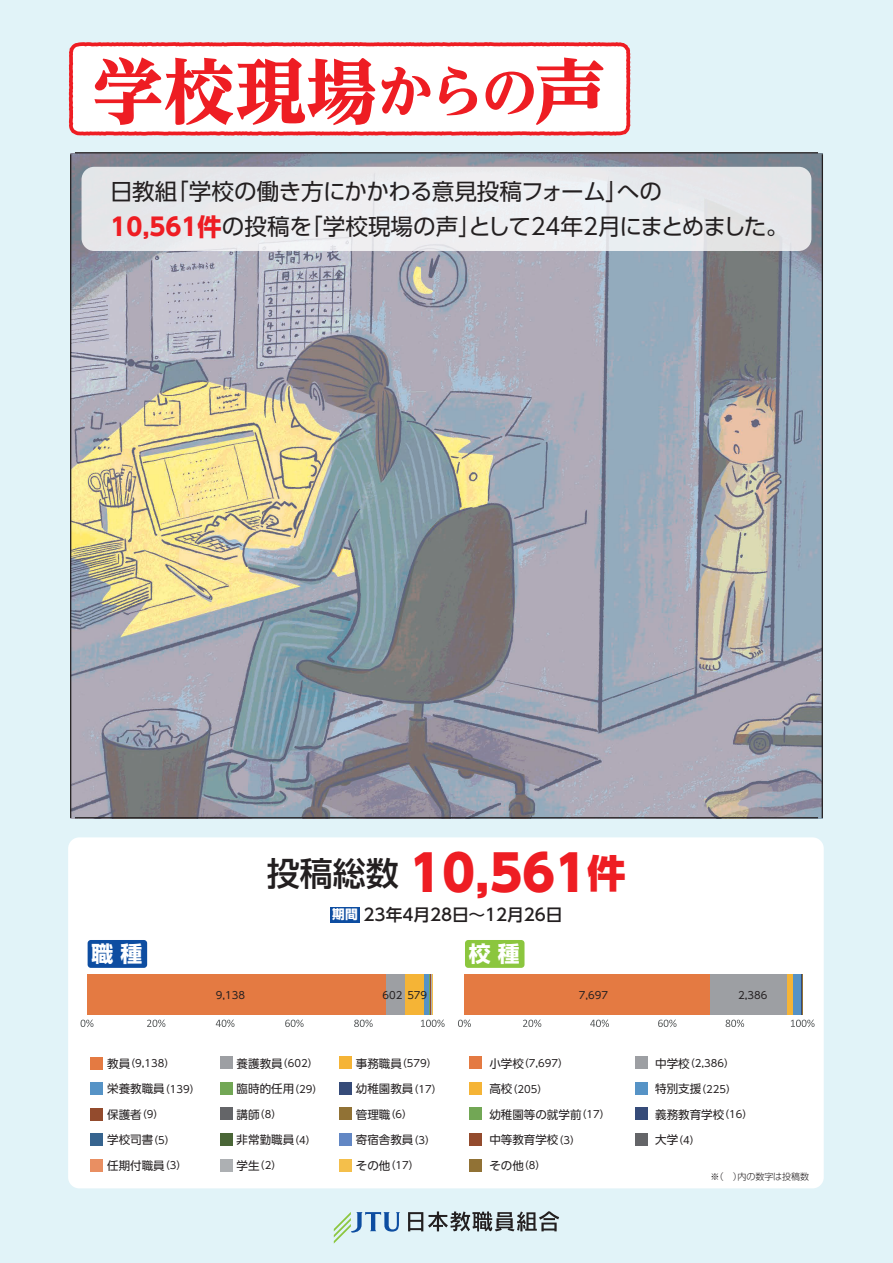
<style>
.page{position:relative;width:893px;height:1263px;background:#e1f3f8}
.page>*{position:absolute;margin:0;border:0;box-sizing:border-box;transform-origin:0 0}
.t1{font:800 71.1px "UD Reimin Pro";color:#ee1d23}
.t2{font:800 49.35px "UD Shin Go Pr 6";color:#ee1d23}
.t3{font:22.65px/34.8px "UD Shin Go Pr 6";letter-spacing:-.02em;color:#231f20}
.t4{font:700 21.9px "UD Shin Go Pr 6";color:#fff}
.t5{font:500 16.8px "UD Shin Go Pr 6";color:#231f20}
.t6{font:11.55px "UD Shin Go Pr 6";color:#231f20}
.t7{font:10.05px "UD Shin Go Pr 6";color:#231f20}
.t8{font:300 9px "Shin Go Pro";color:#231f20}
.s1{font-size:56.85px}
.s2{font-weight:700;font-size:24.3px;color:#ee1d23}
.s3{font-weight:500;font-size:33px;color:#231f20}
.s4{font-size:38.55px}
.s5{font-weight:700;font-size:12.75px;color:#fff}
.s6{font-size:11.55px}
.s7{font-size:10.05px}
</style>
<div class="page">
<div style="left:68px;top:837px;width:756px;height:351px;background:#fff;border-radius:11px"></div>
<img style="left:71px;top:154px;width:751px;height:664px">
<hr style="left:70px;top:154px;width:1px;height:664px;background:#231f20">
<hr style="left:822px;top:154px;width:1px;height:664px;background:#231f20">
<hr style="left:75px;top:817px;width:743px;height:1px;background:#231f20">
<hr style="left:75px;top:152px;width:743px;height:1px;background:#231f20">
<svg style="left:408px;top:1211px;width:151px;height:21px"></svg>
<svg style="left:334px;top:1212px;width:66px;height:31px"></svg>
<div style="left:87px;top:974px;width:299px;height:40px;background:#e47a42"></div>
<div style="left:386px;top:974px;width:20px;height:40px;background:#9d9fa3"></div>
<div style="left:406px;top:974px;width:19px;height:40px;background:#f5b436"></div>
<hr style="left:425px;top:974px;width:4px;height:40px;background:#5693c6">
<hr style="left:429px;top:974px;width:1px;height:40px;background:#72a755">
<hr style="left:430px;top:974px;width:1px;height:40px;background:#364b79">
<hr style="left:431px;top:974px;width:1px;height:40px;background:#6287c4">
<hr style="left:432px;top:974px;width:1px;height:40px;background:#f4bf4b">
<div style="left:464px;top:974px;width:247px;height:40px;background:#e47a42"></div>
<div style="left:711px;top:974px;width:76px;height:40px;background:#9d9fa3"></div>
<div style="left:787px;top:974px;width:7px;height:40px;background:#f5b436"></div>
<div style="left:794px;top:974px;width:7px;height:40px;background:#5693c6"></div>
<hr style="left:801px;top:974px;width:1px;height:40px;background:#364b79">
<hr style="left:802px;top:974px;width:1px;height:40px;background:#917235">
<svg style="left:81px;top:1019px;width:13px;height:8px"></svg>
<svg style="left:147px;top:1019px;width:18px;height:8px"></svg>
<svg style="left:216px;top:1019px;width:18px;height:8px"></svg>
<svg style="left:285px;top:1019px;width:19px;height:8px"></svg>
<svg style="left:354px;top:1019px;width:19px;height:8px"></svg>
<svg style="left:421px;top:1019px;width:24px;height:8px"></svg>
<svg style="left:458px;top:1019px;width:13px;height:8px"></svg>
<svg style="left:523px;top:1019px;width:18px;height:8px"></svg>
<svg style="left:590px;top:1019px;width:19px;height:8px"></svg>
<svg style="left:658px;top:1019px;width:18px;height:8px"></svg>
<svg style="left:726px;top:1019px;width:18px;height:8px"></svg>
<svg style="left:791px;top:1019px;width:24px;height:8px"></svg>
<div style="left:469px;top:1056px;width:12px;height:12px;background:#e47a42"></div>
<div style="left:636px;top:1056px;width:12px;height:12px;background:#9d9fa3"></div>
<div style="left:469px;top:1082px;width:12px;height:12px;background:#f5b436"></div>
<div style="left:635px;top:1082px;width:13px;height:12px;background:#5693c6"></div>
<div style="left:469px;top:1108px;width:12px;height:12px;background:#72a755"></div>
<div style="left:635px;top:1108px;width:12px;height:12px;background:#364b79"></div>
<div style="left:469px;top:1133px;width:12px;height:13px;background:#934b2d"></div>
<div style="left:636px;top:1133px;width:12px;height:13px;background:#646568"></div>
<div style="left:469px;top:1159px;width:12px;height:12px;background:#917235"></div>
<div style="left:90px;top:1057px;width:13px;height:12px;background:#e47a42"></div>
<div style="left:220px;top:1056px;width:13px;height:12px;background:#9d9fa3"></div>
<div style="left:339px;top:1056px;width:12px;height:12px;background:#f5b436"></div>
<div style="left:90px;top:1082px;width:13px;height:13px;background:#5693c6"></div>
<div style="left:220px;top:1082px;width:13px;height:12px;background:#72a755"></div>
<div style="left:339px;top:1082px;width:12px;height:12px;background:#364b79"></div>
<div style="left:90px;top:1108px;width:13px;height:12px;background:#934b2d"></div>
<div style="left:220px;top:1108px;width:13px;height:12px;background:#646568"></div>
<div style="left:339px;top:1108px;width:12px;height:12px;background:#917235"></div>
<div style="left:90px;top:1134px;width:13px;height:12px;background:#36648f"></div>
<div style="left:220px;top:1133px;width:13px;height:13px;background:#4a6637"></div>
<div style="left:339px;top:1133px;width:12px;height:13px;background:#6287c4"></div>
<div style="left:90px;top:1159px;width:13px;height:12px;background:#e98f62"></div>
<div style="left:220px;top:1159px;width:13px;height:12px;background:#adb0b3"></div>
<div style="left:339px;top:1159px;width:12px;height:12px;background:#f4bf4b"></div>
<div style="left:88px;top:940px;width:59px;height:28px;background:#0d4da1;border-radius:3px"></div>
<div style="left:465px;top:940px;width:59px;height:28px;background:#8bc63e;border-radius:3px"></div>
<div style="left:82px;top:167px;width:729px;height:84px;background:#ebedf0;border-radius:13px"></div>
<svg style="left:68px;top:42px;width:563px;height:94px"></svg>
<div style="left:330px;top:907px;width:30px;height:16px;background:#0d4da1"></div>
<h1 class="t1" style="left:93px;top:33px;width:514px">学校現場<span class="s1">からの</span>声</h1>
<h3 class="t3" style="left:110px;top:174px;width:680px">日教組「学校の働き方にかかわる意見投稿フォーム」への<br><span class="s2">10,561件</span>の投稿を「学校現場の声」として24年2月にまとめました。</h3>
<h2 class="t2" style="left:267px;top:833px;width:361px"><span class="s3">投稿総数</span> 10,561<span class="s4">件</span></h2>
<h3 class="t5" style="left:332px;top:901px;width:232px"><span class="s5">期間</span> 23年4月28日～12月26日</h3>
<h3 class="t4" style="left:91px;top:936px;width:52px">職 種</h3>
<h3 class="t4" style="left:469px;top:936px;width:52px">校 種</h3>
<p class="t7" style="left:216px;top:987px;width:31px">9,138</p>
<p class="t7" style="left:382px;top:987px;width:46px">602 579</p>
<p class="t7" style="left:579px;top:987px;width:31px">7,697</p>
<p class="t7" style="left:738px;top:987px;width:31px">2,386</p>
<p class="t7" style="left:107px;top:1055px;width:69px"><span class="s6">教員</span>（9,138）</p>
<p class="t7" style="left:237px;top:1055px;width:83px"><span class="s6">養護教員</span>（602）</p>
<p class="t7" style="left:356px;top:1055px;width:83px"><span class="s6">事務職員</span>（579）</p>
<p class="t6" style="left:107px;top:1079px;width:94px">栄養教職員<span class="s7">（139）</span></p>
<p class="t6" style="left:237px;top:1079px;width:87px">臨時的任用<span class="s7">（29）</span></p>
<p class="t6" style="left:356px;top:1079px;width:87px">幼稚園教員<span class="s7">（17）</span></p>
<p class="t6" style="left:107px;top:1105px;width:58px">保護者<span class="s7">（9）</span></p>
<p class="t7" style="left:237px;top:1106px;width:46px"><span class="s6">講師</span>（8）</p>
<p class="t6" style="left:356px;top:1105px;width:58px">管理職<span class="s7">（6）</span></p>
<p class="t6" style="left:107px;top:1130px;width:69px">学校司書<span class="s7">（5）</span></p>
<p class="t6" style="left:237px;top:1130px;width:81px">非常勤職員<span class="s7">（4）</span></p>
<p class="t6" style="left:356px;top:1130px;width:81px">寄宿舎教員<span class="s7">（3）</span></p>
<p class="t6" style="left:107px;top:1156px;width:81px">任期付職員<span class="s7">（3）</span></p>
<p class="t7" style="left:237px;top:1157px;width:46px"><span class="s6">学生</span>（2）</p>
<p class="t7" style="left:356px;top:1157px;width:64px"><span class="s6">その他</span>（17）</p>
<p class="t7" style="left:489px;top:1055px;width:80px"><span class="s6">小学校</span>（7,697）</p>
<p class="t7" style="left:489px;top:1081px;width:60px"><span class="s6">高校</span>（205）</p>
<p class="t6" style="left:489px;top:1105px;width:122px">幼稚園等の就学前<span class="s7">（17）</span></p>
<p class="t6" style="left:489px;top:1130px;width:92px">中等教育学校<span class="s7">（3）</span></p>
<p class="t6" style="left:489px;top:1156px;width:58px">その他<span class="s7">（8）</span></p>
<p class="t7" style="left:655px;top:1055px;width:80px"><span class="s6">中学校</span>（2,386）</p>
<p class="t7" style="left:655px;top:1081px;width:83px"><span class="s6">特別支援</span>（225）</p>
<p class="t6" style="left:655px;top:1105px;width:99px">義務教育学校<span class="s7">（16）</span></p>
<p class="t7" style="left:655px;top:1132px;width:46px"><span class="s6">大学</span>（4）</p>
<p class="t8" style="left:710px;top:1169px;width:100px">※（　）内の数字は投稿数</p>
</div>
